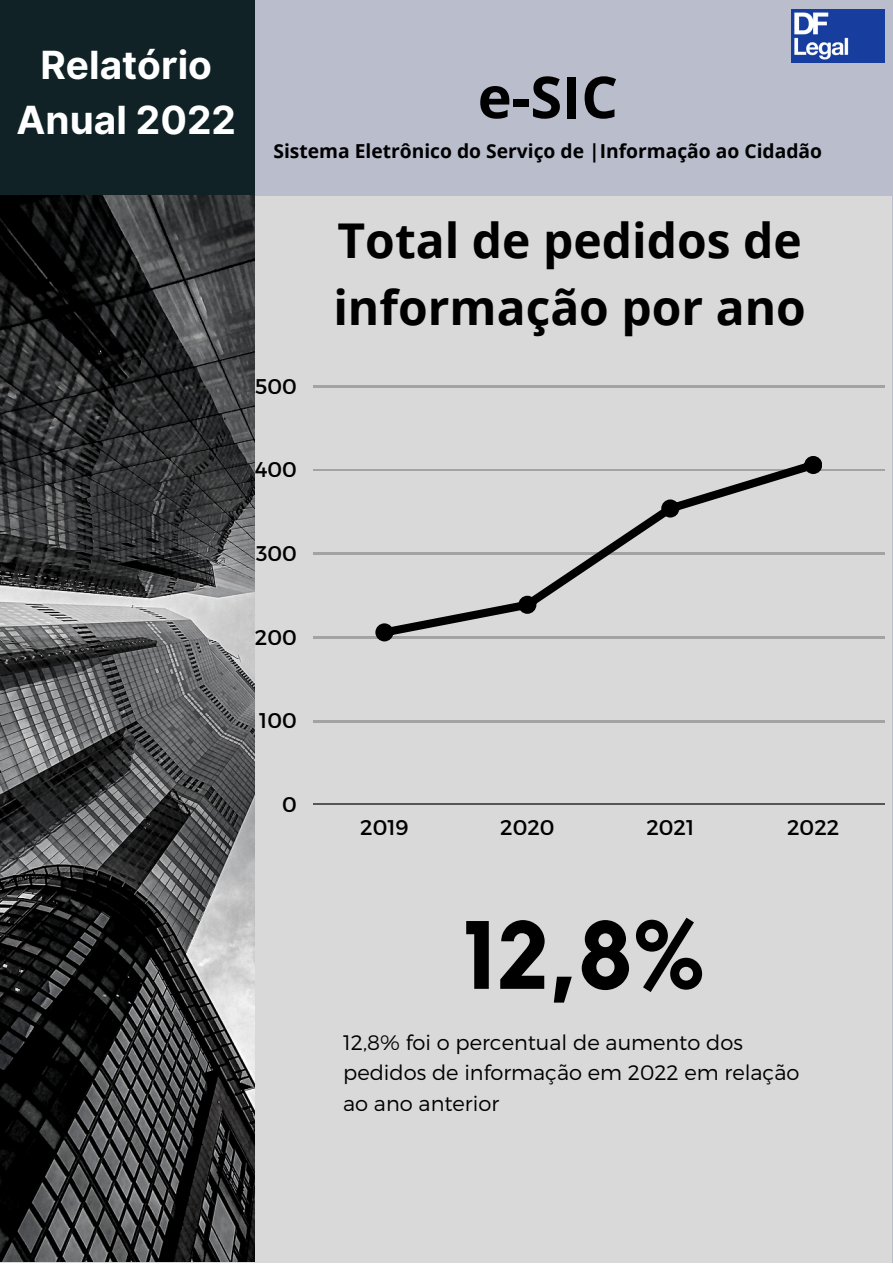
<style>
.page{position:relative;width:893px;height:1264px;background:#fff}
.page>*{position:absolute;margin:0;border:0;box-sizing:border-box;transform-origin:0 0}
.t1{font:700 95.55px "Kollektif";color:#000}
.t2{font:700 57.75px "Open Sans";color:#000}
.t3{font:700 48px/66.3px "Open Sans";color:#000}
.t4{font:700 38.85px/54.2px "Inter";color:#fff;text-align:center}
.t5{font:21.3px "Montserrat";color:#000}
.t6{font:300 21px/30.3px "Montserrat";color:#000}
.t7{font:700 19.2px "Open Sans";color:#000}
</style>
<div class="page">
<div style="left:0;top:0;width:892px;height:1262px;background:#babecc"></div>
<div style="left:0;top:0;width:255px;height:196px;background:#102226"></div>
<div style="left:0;top:196px;width:892px;height:1066px;background:#d9d9d9"></div>
<img style="left:791px;top:9px;width:93px;height:53px">
<img style="left:0;top:196px;width:254px;height:1065px">
<hr style="left:313px;top:385px;width:571px;height:2px;background:#000">
<hr style="left:313px;top:469px;width:571px;height:2px;background:#000">
<hr style="left:313px;top:553px;width:571px;height:1px;background:#000">
<hr style="left:313px;top:636px;width:571px;height:2px;background:#000">
<hr style="left:313px;top:720px;width:571px;height:2px;background:#000">
<hr style="left:313px;top:804px;width:571px;height:1px;background:#000">
<svg style="left:375px;top:456px;width:447px;height:185px"></svg>
<h3 class="t4" style="left:17px;top:38px;width:221px">Relatório<br>Anual 2022</h3>
<h2 class="t2" style="left:477px;top:56px;width:142px">e-SIC</h2>
<p class="t7" style="left:273px;top:137px;width:550px">Sistema Eletrônico do Serviço de |Informação ao Cidadão</p>
<p class="t5" style="left:255px;top:372px;width:43px">500</p>
<h3 class="t3" style="left:333px;top:206px;width:474px">Total de pedidos de informação por ano</h3>
<p class="t5" style="left:255px;top:456px;width:44px">400</p>
<p class="t5" style="left:256px;top:539px;width:42px">300</p>
<p class="t5" style="left:255px;top:623px;width:43px">200</p>
<p class="t5" style="left:259px;top:707px;width:39px">100</p>
<p class="t5" style="left:282px;top:790px;width:16px">0</p>
<p class="t5" style="left:360px;top:813px;width:50px">2019</p>
<p class="t5" style="left:500px;top:813px;width:56px">2020</p>
<p class="t5" style="left:646px;top:813px;width:49px">2021</p>
<p class="t5" style="left:787px;top:813px;width:54px">2022</p>
<h1 class="t1" style="left:460px;top:911px;width:246px">12,8%</h1>
<p class="t6" style="left:343px;top:1026px;width:458px">12,8% foi o percentual de aumento dos pedidos de informação em 2022 em relação ao ano anterior</p>
</div>
